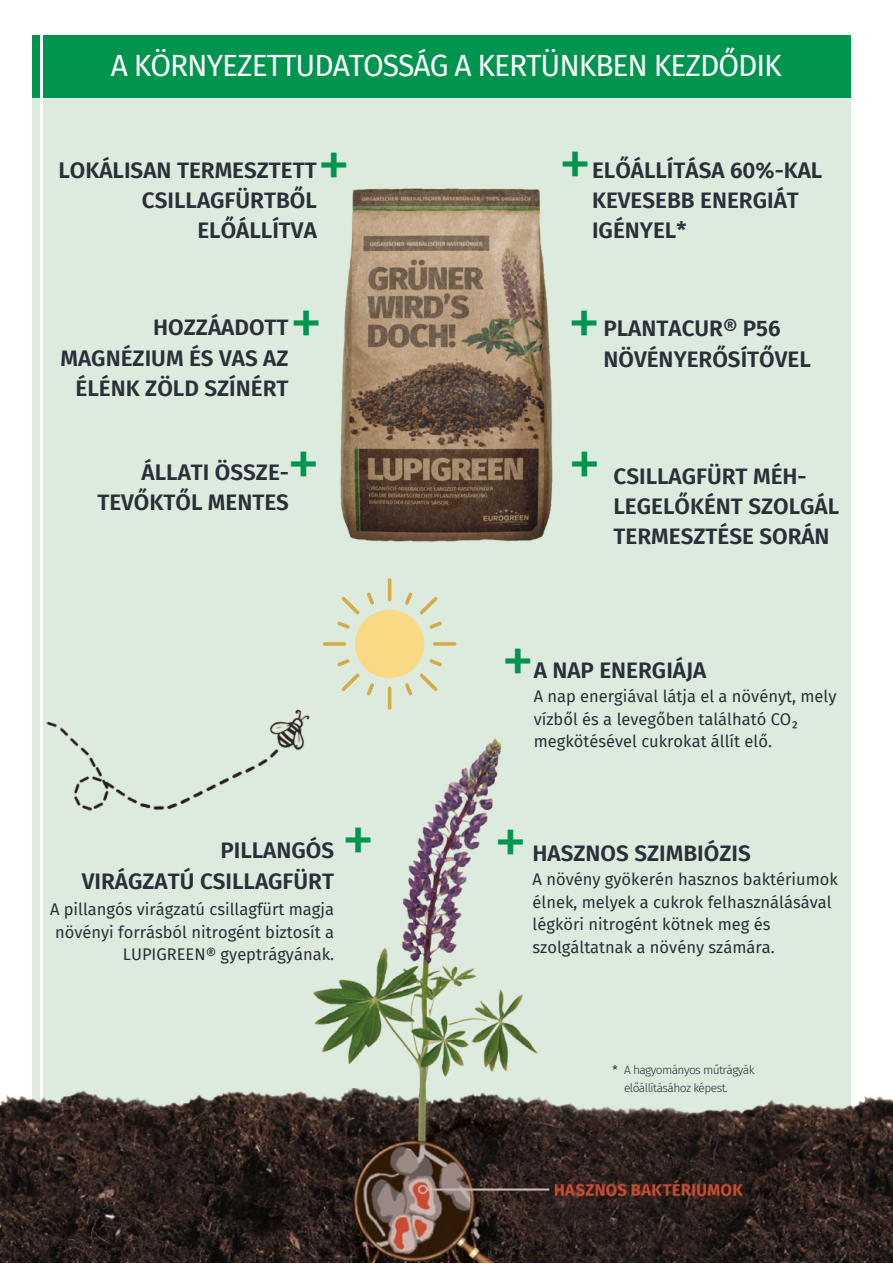
<style>
.page{position:relative;width:893px;height:1264px;background:#fff}
.page>*{position:absolute;margin:0;border:0;box-sizing:border-box;transform-origin:0 0}
.t1{font:600 48.15px "Fira Code";color:#00954e}
.t2{font:30px "Fira Sans";letter-spacing:-.035em;color:#fff}
.t3{font:600 22.5px/30.3px "Fira Sans";color:#293039;text-align:right}
.t4{font:16.5px/22.5px "Fira Sans";color:#293039}
.t5{font:300 12px/18px "Fira Sans";letter-spacing:-.05em;color:#293039}
.s1{font-family:"Fira Code";font-size:48.15px;color:#00954e}
.s2{font-weight:400}
</style>
<div class="page">
<div style="left:43px;top:97px;width:807px;height:1035px;background:#ddeade"></div>
<div style="left:32px;top:97px;width:8px;height:1082px;background:#ddeade"></div>
<img style="left:0;top:1088px;width:892px;height:173px">
<img style="left:311px;top:738px;width:227px;height:362px">
<img style="left:46px;top:709px;width:283px;height:103px">
<img style="left:340px;top:188px;width:213px;height:354px">
<svg style="left:323px;top:578px;width:133px;height:131px"></svg>
<div style="left:43px;top:35px;width:807px;height:63px;background:#00954e"></div>
<div style="left:32px;top:35px;width:8px;height:63px;background:#00954e"></div>
<h2 class="t2" style="left:111px;top:48px;width:672px">A KÖRNYEZETTUDATOSSÁG A KERTÜNKBEN KEZDŐDIK</h2>
<h3 class="t3" style="left:58px;top:155px;width:260px">LOKÁLISAN TERMESZTETT<br>CSILLAGFÜRTBŐL<br>ELŐÁLLÍTVA</h3>
<h1 class="t1" style="left:319px;top:132px;width:30px">+</h1>
<h3 class="t3" style="left:60px;top:313px;width:229px">HOZZÁADOTT<br>MAGNÉZIUM ÉS VAS AZ<br>ÉLÉNK ZÖLD SZÍNÉRT</h3>
<h1 class="t1" style="left:292px;top:290px;width:30px">+</h1>
<h3 class="t3" style="left:97px;top:457px;width:193px">ÁLLATI ÖSSZE-<br>TEVŐKTŐL MENTES</h3>
<h1 class="t1" style="left:289px;top:432px;width:30px">+</h1>
<h3 class="t3" style="left:82px;top:835px;width:254px">PILLANGÓS<br>VIRÁGZATÚ CSILLAGFÜRT</h3>
<h1 class="t1" style="left:344px;top:807px;width:30px">+</h1>
<p class="t4" style="left:50px;top:898px;width:285px;text-align:right">A pillangós virágzatú csillagfürt magja növényi forrásból nitrogént biztosít a<br>LUPIGREEN® gyeptrágyának.</p>
<h1 class="t1" style="left:560px;top:131px;width:30px">+</h1>
<h3 class="t3" style="left:592px;top:155px;width:232px;text-align:left">ELŐÁLLÍTÁSA 60%-KAL<br>KEVESEBB ENERGIÁT<br>IGÉNYEL*</h3>
<h1 class="t1" style="left:570px;top:290px;width:30px">+</h1>
<h3 class="t3" style="left:603px;top:313px;width:209px;text-align:left">PLANTACUR® P56<br>NÖVÉNYERŐSÍTŐVEL</h3>
<h1 class="t1" style="left:570px;top:432px;width:30px">+</h1>
<h3 class="t3" style="left:613px;top:461px;width:227px;text-align:left">CSILLAGFÜRT MÉH-<br>LEGELŐKÉNT SZOLGÁL<br>TERMESZTÉSE SORÁN</h3>
<h3 class="t3" style="left:503px;top:655px;width:204px"><span class="s1">+</span>A NAP ENERGIÁJA</h3>
<p class="t4" style="left:533px;top:685px;width:304px">A nap energiával látja el a növényt, mely vízből és a levegőben található CO₂ megkötésével cukrokat állít elő.</p>
<h3 class="t3" style="left:496px;top:838px;width:256px"><sup>+</sup> HASZNOS SZIMBIÓZIS</h3>
<p class="t4" style="left:532px;top:868px;width:307px">A növény gyökerén hasznos baktériumok élnek, melyek a cukrok felhasználásával légköri nitrogént kötnek meg és szolgáltatnak a növény számára.</p>
<p class="t5" style="left:624px;top:1061px;width:132px;text-indent:-11px"><span class="s2">*</span> A hagyományos műtrágyák előállításához képest.</p>
</div>
